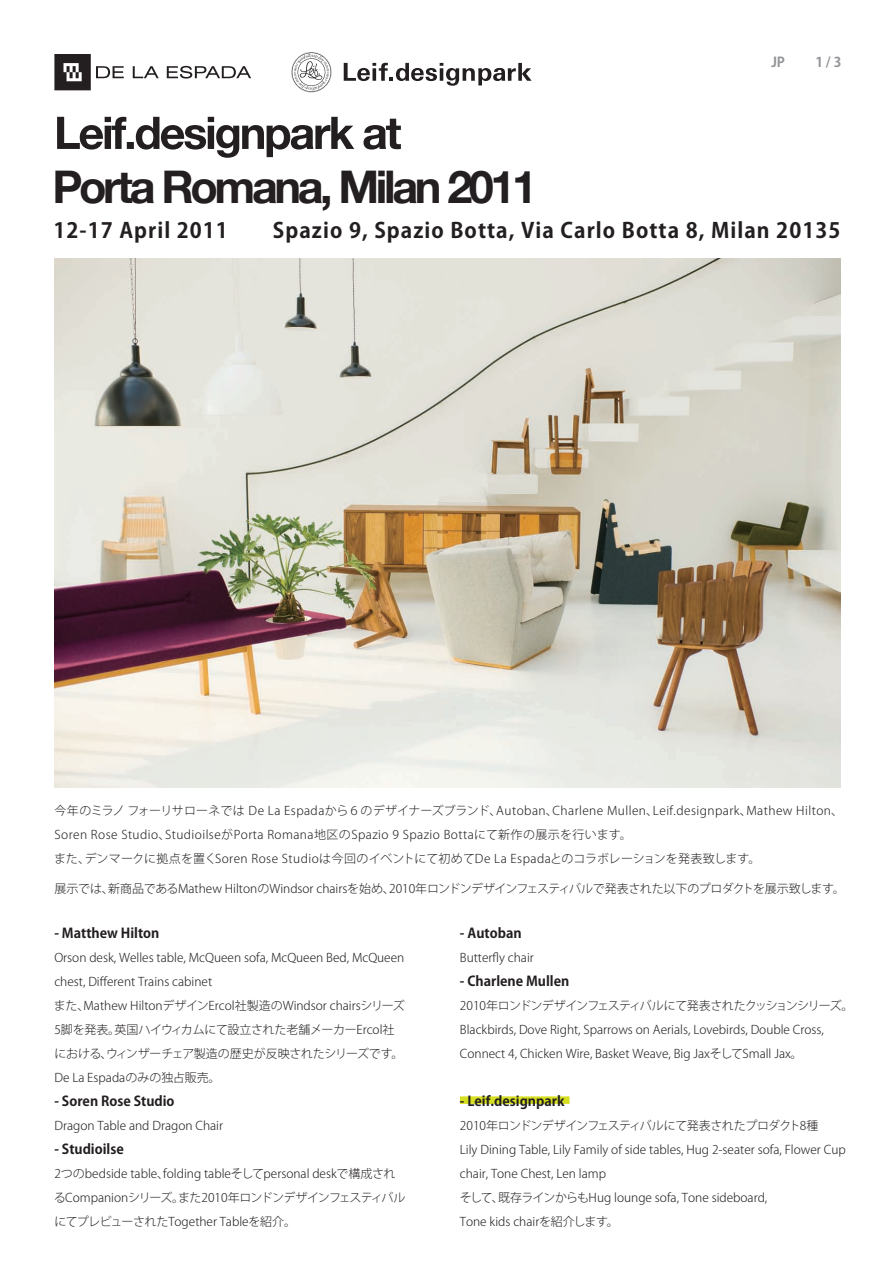
<style>
.page{position:relative;width:893px;height:1263px;background:#fff}
.page>*{position:absolute;margin:0;border:0;box-sizing:border-box;transform-origin:0 0}
.t1{font:700 45px "Helvetica Neue";letter-spacing:-.075em;color:#231f20}
.t2{font:700 21px "Koz Go Pro";letter-spacing:.05em;color:#231f20}
.t3{font:700 13.5px "Koz Go Pro";color:#231f20}
.t4{font:700 13.5px "Koz Go Pro";color:#939598}
.t5{font:300 12px/24px "Koz Go Pro";color:#231f20}
.t6{font:300 12px/24px "Koz Go Pro";letter-spacing:.035em;color:#231f20}
</style>
<div class="page">
<div style="left:460px;top:1096px;width:109px;height:8px;background:#d6df21"></div>
<img style="left:55px;top:259px;width:785px;height:528px">
<svg style="left:57px;top:117px;width:344px;height:41px"></svg>
<svg style="left:54px;top:54px;width:197px;height:36px"></svg>
<svg style="left:291px;top:52px;width:41px;height:40px"></svg>
<svg style="left:344px;top:63px;width:188px;height:23px"></svg>
<p class="t4" style="left:771px;top:53px;width:15px">JP</p>
<p class="t4" style="left:815px;top:53px;width:28px">1 / 3</p>
<p class="t1" style="left:52px;top:159px;width:486px">Porta Romana, Milan 2011</p>
<p class="t2" style="left:53px;top:217px;width:788px">12-17 April 2011　　Spazio 9, Spazio Botta, Via Carlo Botta 8, Milan 20135</p>
<p class="t6" style="left:54px;top:798px;width:791px">今年のミラノ フォーリサローネでは De La Espadaから６のデザイナーズブランド、Autoban、Charlene Mullen、Leif.designpark、Mathew Hilton、<br>Soren Rose Studio、StudioilseがPorta Romana地区のSpazio 9 Spazio Bottaにて新作の展示を行います。<br>また、デンマークに拠点を置くSoren Rose Studioは今回のイベントにて初めてDe La Espadaとのコラボレーションを発表致します。</p>
<p class="t5" style="left:54px;top:876px;width:792px">展示では、新商品であるMathew HiltonのWindsor chairsを始め、2010年ロンドンデザインフェスティバルで発表された以下のプロダクトを展示致します。</p>
<p class="t3" style="left:54px;top:924px;width:107px">- Matthew Hilton</p>
<p class="t5" style="left:54px;top:945px;width:353px">Orson desk, Welles table, McQueen sofa, McQueen Bed, McQueen chest, Different Trains cabinet<br>また、Mathew HiltonデザインErcol社製造のWindsor chairsシリーズ5脚を発表。英国ハイウィカムにて設立された老舗メーカーErcol社における、ウィンザーチェア製造の歴史が反映されたシリーズです。De La Espadaのみの独占販売。</p>
<p class="t3" style="left:54px;top:1092px;width:122px">- Soren Rose Studio</p>
<p class="t5" style="left:54px;top:1113px;width:170px">Dragon Table and Dragon Chair</p>
<p class="t3" style="left:54px;top:1140px;width:71px">- Studioilse</p>
<p class="t5" style="left:54px;top:1161px;width:353px">2つのbedside table、folding tableそしてpersonal deskで構成されるCompanionシリーズ。また2010年ロンドンデザインフェスティバルにてプレビューされたTogether Tableを紹介。</p>
<p class="t3" style="left:460px;top:924px;width:63px">- Autoban</p>
<p class="t5" style="left:460px;top:945px;width:75px">Butterfly chair</p>
<p class="t3" style="left:460px;top:972px;width:111px">- Charlene Mullen</p>
<p class="t5" style="left:460px;top:993px;width:395px">2010年ロンドンデザインフェスティバルにて発表されたクッションシリーズ。<br>Blackbirds, Dove Right, Sparrows on Aerials, Lovebirds, Double Cross,<br>Connect 4, Chicken Wire, Basket Weave, Big JaxそしてSmall Jax。</p>
<p class="t3" style="left:460px;top:1092px;width:106px">- Leif.designpark</p>
<p class="t5" style="left:460px;top:1113px;width:387px">2010年ロンドンデザインフェスティバルにて発表されたプロダクト8種<br>Lily Dining Table, Lily Family of side tables, Hug 2-seater sofa, Flower Cup chair, Tone Chest, Len lamp<br>そして、既存ラインからもHug lounge sofa, Tone sideboard,<br>Tone kids chairを紹介します。</p>
</div>
